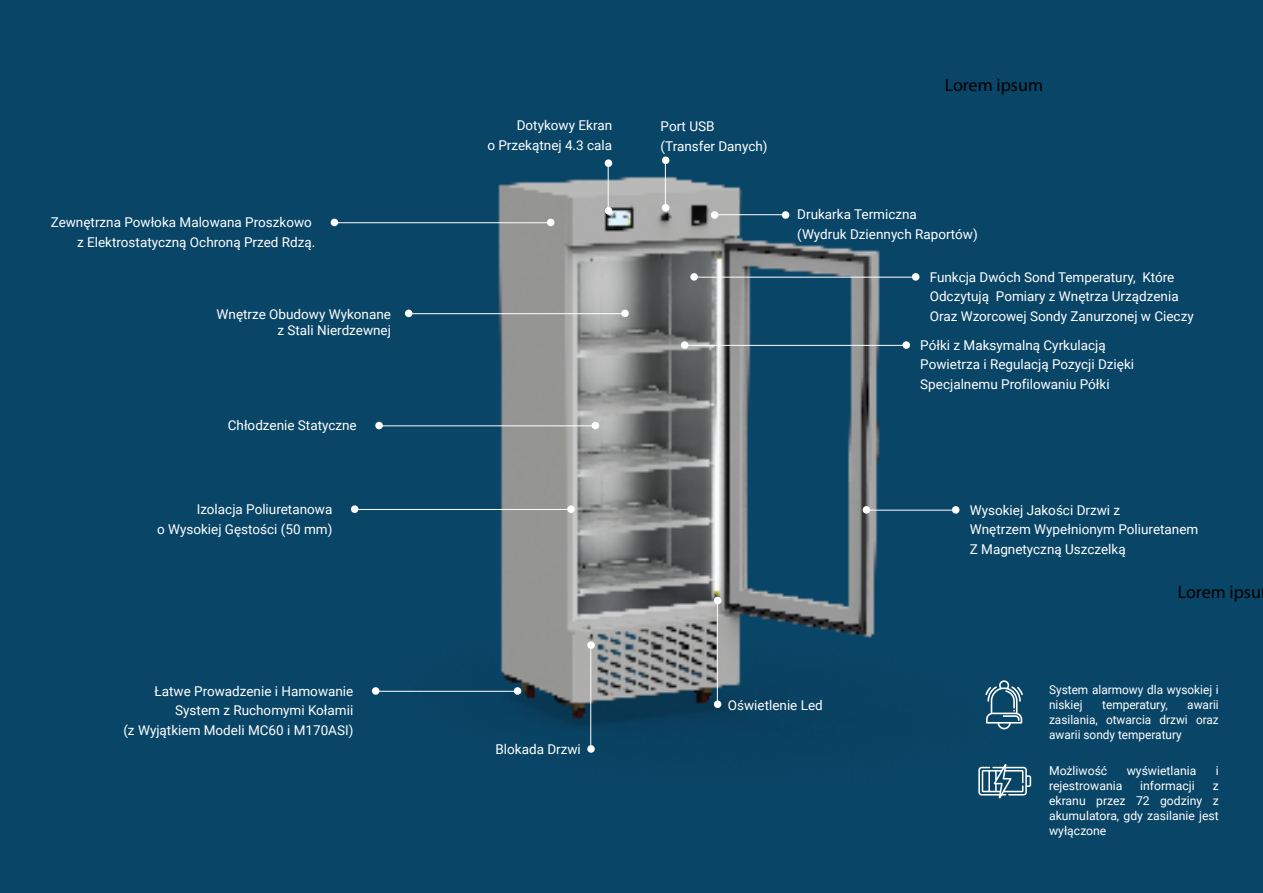
<style>
.page{position:relative;width:1263px;height:893px;background:#fff}
.page>*{position:absolute;margin:0;border:0;box-sizing:border-box;transform-origin:0 0}
.t1{font:18px "Myriad Pro";color:#000}
.t2{font:13.5px/19.5px "Roboto";color:#fff;text-align:right}
.t3{font:12.15px/14.9px "Roboto";color:#fff;text-align:justify}
</style>
<div class="page">
<img style="left:0;top:0;width:1263px;height:893px">
<hr style="left:409px;top:313px;width:217px;height:1px;background:#fff">
<div style="left:621px;top:310px;width:8px;height:7px;background:#fff;border-radius:50%"></div>
<div style="left:405px;top:310px;width:7px;height:7px;background:#fff;border-radius:50%"></div>
<hr style="left:355px;top:509px;width:217px;height:1px;background:#fff">
<div style="left:567px;top:505px;width:8px;height:8px;background:#fff;border-radius:50%"></div>
<div style="left:351px;top:505px;width:7px;height:8px;background:#fff;border-radius:50%"></div>
<hr style="left:380px;top:425px;width:216px;height:1px;background:#fff">
<div style="left:592px;top:422px;width:7px;height:7px;background:#fff;border-radius:50%"></div>
<div style="left:375px;top:422px;width:8px;height:7px;background:#fff;border-radius:50%"></div>
<hr style="left:376px;top:691px;width:142px;height:1px;background:#fff">
<div style="left:514px;top:687px;width:7px;height:8px;background:#fff;border-radius:50%"></div>
<div style="left:372px;top:687px;width:7px;height:8px;background:#fff;border-radius:50%"></div>
<hr style="left:867px;top:510px;width:89px;height:1px;background:#fff">
<div style="left:952px;top:506px;width:7px;height:8px;background:#fff;border-radius:50%"></div>
<div style="left:863px;top:506px;width:7px;height:8px;background:#fff;border-radius:50%"></div>
<hr style="left:685px;top:345px;width:222px;height:1px;background:#fff">
<div style="left:902px;top:341px;width:8px;height:8px;background:#fff;border-radius:50%"></div>
<div style="left:681px;top:341px;width:7px;height:8px;background:#fff;border-radius:50%"></div>
<hr style="left:695px;top:277px;width:221px;height:1px;background:#fff">
<div style="left:912px;top:273px;width:7px;height:8px;background:#fff;border-radius:50%"></div>
<div style="left:690px;top:273px;width:8px;height:8px;background:#fff;border-radius:50%"></div>
<hr style="left:335px;top:222px;width:216px;height:1px;background:#fff">
<div style="left:547px;top:219px;width:7px;height:7px;background:#fff;border-radius:50%"></div>
<div style="left:331px;top:219px;width:7px;height:7px;background:#fff;border-radius:50%"></div>
<hr style="left:608px;top:164px;width:1px;height:47px;background:#fff">
<div style="left:605px;top:207px;width:7px;height:7px;background:#fff;border-radius:50%"></div>
<div style="left:605px;top:159px;width:7px;height:8px;background:#fff;border-radius:50%"></div>
<hr style="left:590px;top:646px;width:1px;height:104px;background:#fff">
<div style="left:587px;top:745px;width:8px;height:8px;background:#fff;border-radius:50%"></div>
<div style="left:587px;top:641px;width:8px;height:8px;background:#fff;border-radius:50%"></div>
<hr style="left:717px;top:601px;width:1px;height:104px;background:#fff">
<div style="left:714px;top:700px;width:7px;height:8px;background:#fff;border-radius:50%"></div>
<div style="left:714px;top:597px;width:7px;height:7px;background:#fff;border-radius:50%"></div>
<hr style="left:665px;top:161px;width:1px;height:47px;background:#fff">
<div style="left:662px;top:204px;width:7px;height:8px;background:#fff;border-radius:50%"></div>
<div style="left:662px;top:157px;width:7px;height:7px;background:#fff;border-radius:50%"></div>
<hr style="left:714px;top:214px;width:71px;height:1px;background:#fff">
<div style="left:711px;top:211px;width:7px;height:8px;background:#fff;border-radius:50%"></div>
<div style="left:782px;top:211px;width:7px;height:8px;background:#fff;border-radius:50%"></div>
<svg style="left:985px;top:680px;width:38px;height:49px;background:#43718b"></svg>
<svg style="left:978px;top:764px;width:53px;height:34px"></svg>
<p class="t2" style="left:51px;top:212px;width:266px">Zewnętrzna Powłoka Malowana Proszkowo z Elektrostatyczną Ochroną Przed Rdzą.</p>
<p class="t2" style="left:217px;top:305px;width:176px;line-height:16.2px">Wnętrze Obudowy Wykonane z Stali Nierdzewnej</p>
<p class="t2" style="left:228px;top:415px;width:130px">Chłodzenie Statyczne</p>
<p class="t2" style="left:157px;top:499px;width:177px">Izolacja Poliuretanowa<br>o Wysokiej Gęstości (50 mm)</p>
<p class="t2" style="left:123px;top:681px;width:232px">Łatwe Prowadzenie i Hamowanie<br>System z Ruchomymi Kołamii<br>(z Wyjątkiem Modeli MC60 i M170ASI)</p>
<p class="t2" style="left:487px;top:115px;width:126px">Dotykowy Ekran<br>o Przekątnej 4.3 cala</p>
<p class="t2" style="left:495px;top:738px;width:87px">Blokada Drzwi</p>
<p class="t2" style="left:661px;top:116px;width:108px;text-align:left">Port USB (Transfer Danych)</p>
<h1 class="t1" style="left:945px;top:74px;width:100px">Lorem ipsum</h1>
<p class="t2" style="left:797px;top:204px;width:182px;text-align:left">Drukarka Termiczna<br>(Wydruk Dziennych Raportów)</p>
<p class="t2" style="left:930px;top:267px;width:265px;text-align:left">Funkcja Dwóch Sond Temperatury, Które<br>Odczytują Pomiary z Wnętrza Urządzenia<br>Oraz Wzorcowej Sondy Zanurzonej w Cieczy</p>
<p class="t2" style="left:920px;top:335px;width:215px;text-align:left">Półki z Maksymalną Cyrkulacją<br>Powietrza i Regulacją Pozycji Dzięki<br>Specjalnemu Profilowaniu Półki</p>
<p class="t2" style="left:970px;top:500px;width:230px;text-align:left">Wysokiej Jakości Drzwi z<br>Wnętrzem Wypełnionym Poliuretanem<br>Z Magnetyczną Uszczelką</p>
<h1 class="t1" style="left:1178px;top:581px;width:85px">Lorem ipsu</h1>
<p class="t2" style="left:728px;top:695px;width:96px">Oświetlenie Led</p>
<p class="t3" style="left:1049px;top:682px;width:171px">System alarmowy dla wysokiej i niskiej</p>
<p class="t3" style="left:1049px;top:697px;width:171px;text-indent:138px">awarii zasilania, otwarcia drzwi oraz awarii sondy temperatury</p>
<p class="t3" style="left:1049px;top:763px;width:60px">Możliwość</p>
<p class="t3" style="left:1127px;top:763px;width:71px">wyświetlania</p>
<p class="t3" style="left:1216px;top:763px;width:4px">i</p>
<p class="t3" style="left:1049px;top:778px;width:75px">rejestrowania</p>
<p class="t3" style="left:1140px;top:778px;width:56px">informacji</p>
<p class="t3" style="left:1102px;top:697px;width:67px">temperatury,</p>
<p class="t3" style="left:1049px;top:778px;width:171px;text-indent:164px">z ekranu przez 72 godziny z akumulatora, gdy zasilanie jest wyłączone</p>
</div>
